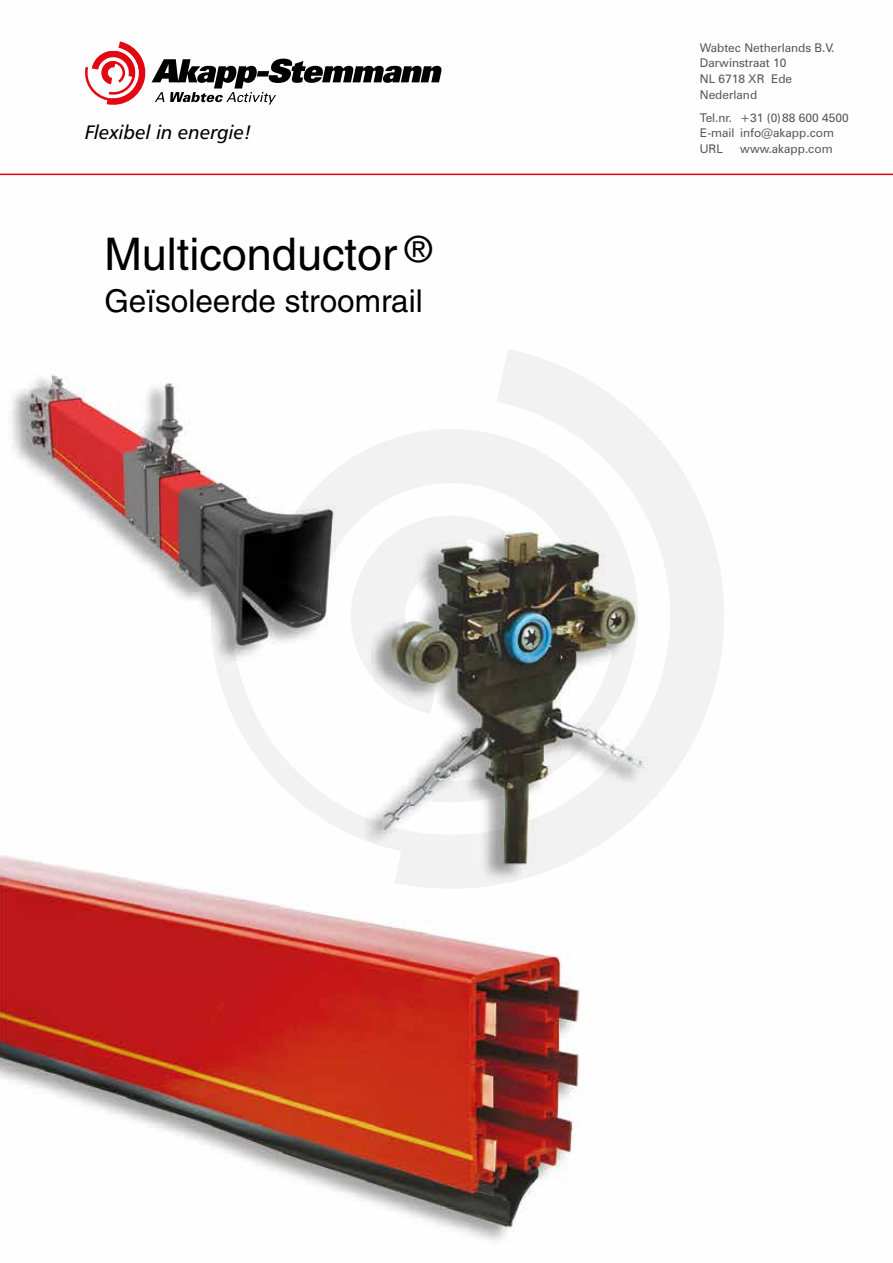
<style>
.page{position:relative;width:893px;height:1263px;background:#fff}
.page>*{position:absolute;margin:0;border:0;box-sizing:border-box;transform-origin:0 0}
.t1{font:45px "Helvetica";color:#000}
.t2{font:31.5px "Helvetica";color:#000}
.t3{font:19.5px "Humanist 777 BT Italic B";color:#000}
.t4{font:12px/15.6px "Zurich BT";color:#575756}
</style>
<div class="page">
<img style="left:0;top:68px;width:893px;height:1173px">
<svg style="left:394px;top:349px;width:353px;height:565px"></svg>
<svg style="left:188px;top:380px;width:526px;height:499px"></svg>
<svg style="left:269px;top:655px;width:386px;height:165px"></svg>
<svg style="left:269px;top:412px;width:386px;height:243px"></svg>
<img style="left:472px;top:506px;width:89px;height:208px">
<svg style="left:342px;top:506px;width:130px;height:208px"></svg>
<hr style="left:0;top:174px;width:893px;height:1px;background:#e30613">
<svg style="left:85px;top:41px;width:356px;height:64px"></svg>
<h3 class="t3" style="left:85px;top:120px;width:168px">Flexibel in energie!</h3>
<h1 class="t1" style="left:104px;top:228px;width:329px">Multiconductor <sup>®</sup></h1>
<h2 class="t2" style="left:104px;top:282px;width:320px">Geïsoleerde stroomrail</h2>
<p class="t4" style="left:700px;top:40px;width:136px">Wabtec Netherlands B.V.<br>Darwinstraat 10<br>NL 6718 XR Ede<br>Nederland</p>
<p class="t4" style="left:700px;top:109px;width:150px">Tel.nr. +31 (0)88 600 4500<br>E-mail info@akapp.com<br>URL</p>
<p class="t4" style="left:740px;top:141px;width:94px">www.akapp.com</p>
</div>
